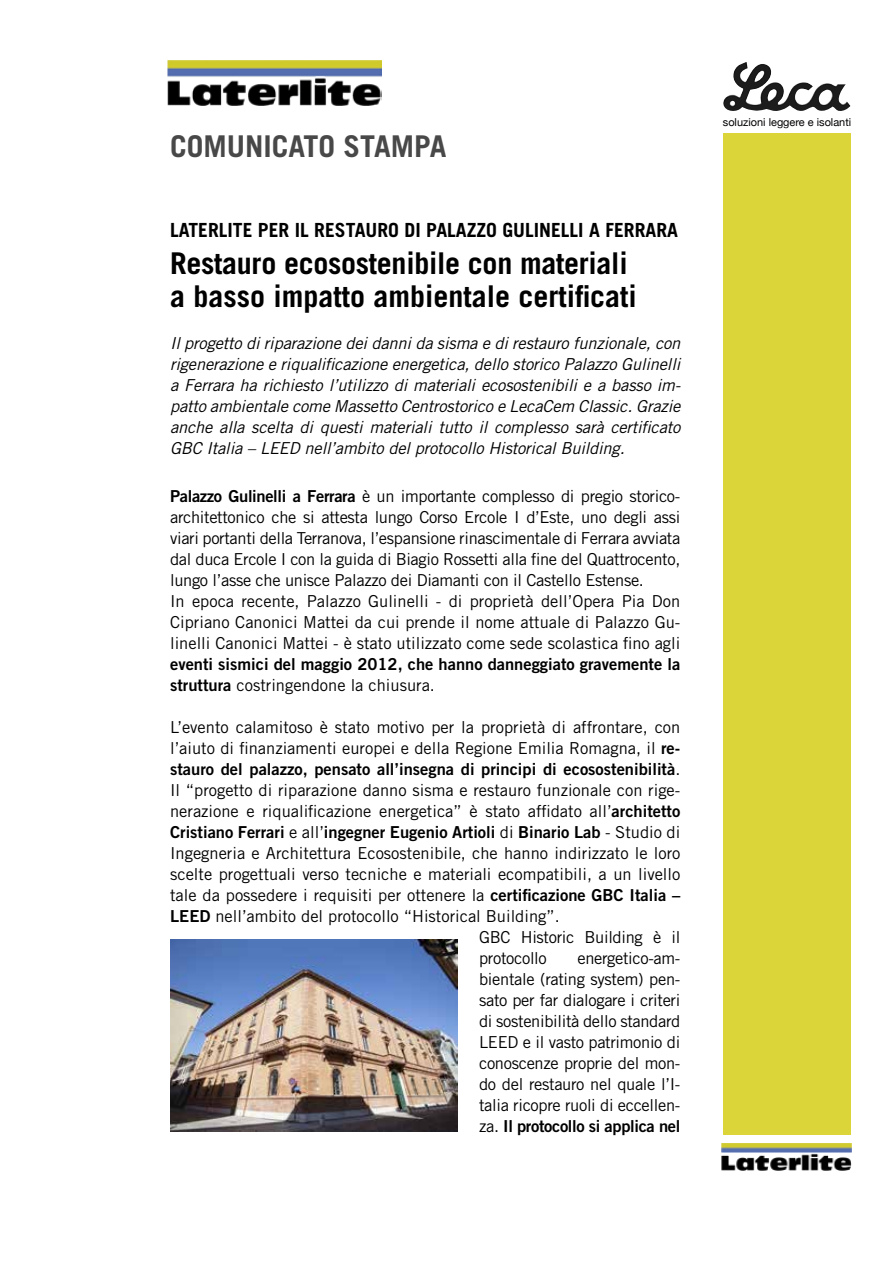
<style>
.page{position:relative;width:893px;height:1263px;background:#fff}
.page>*{position:absolute;margin:0;border:0;box-sizing:border-box;transform-origin:0 0}
.t1{font:700 30px/33px "Trade Gothic LT Std";letter-spacing:-.01em;color:#000}
.t2{font:700 30px "Trade Gothic LT Std";color:#484848}
.t3{font:700 19.5px "Trade Gothic LT Std";color:#000}
.t4{font:16.5px/21px "Trade Gothic LT Std";color:#000}
.t5{font:16.5px/21px "Trade Gothic LT Std";letter-spacing:-.02em;color:#000}
.t6{font:italic 16.5px/21px "Trade Gothic LT Std";letter-spacing:-.01em;color:#000;text-align:justify}
.t7{font:16.5px "Trade Gothic LT Std Bd 2";color:#000}
.t8{font:16.5px "Trade Gothic LT Std Bd 2";letter-spacing:-.02em;color:#000}
.t9{font:10.95px "Helvetica Neue";color:#000}
.s1{font-family:"Trade Gothic LT Std Bd 2"}
.s2{font-family:"Trade Gothic LT Std"}
</style>
<div class="page">
<div style="left:723px;top:133px;width:127px;height:1001px;background:#dbd539"></div>
<img style="left:723px;top:62px;width:128px;height:49px">
<img style="left:168px;top:60px;width:214px;height:45px">
<img style="left:722px;top:1143px;width:129px;height:27px">
<img style="left:170px;top:939px;width:288px;height:192px">
<h1 class="t2" style="left:170px;top:128px;width:278px">COMUNICATO STAMPA</h1>
<p class="t3" style="left:170px;top:218px;width:509px">LATERLITE PER IL RESTAURO DI PALAZZO GULINELLI A FERRARA</p>
<h1 class="t1" style="left:170px;top:246px;width:468px">Restauro ecosostenibile con materiali a basso impatto ambientale certificati</h1>
<p class="t6" style="left:170px;top:333px;width:512px">Il progetto di riparazione dei danni da sisma e di restauro funzionale, con rigenerazione e riqualificazione energetica, dello storico Palazzo Gulinelli a Ferrara ha richiesto l’utilizzo di materiali ecosostenibili e a basso im&shy;patto ambientale come Massetto Centrostorico e LecaCem Classic. Grazie anche alla scelta di questi materiali tutto il complesso sarà certificato GBC Italia – LEED nell’ambito del protocollo Historical Building.</p>
<p class="t5" style="left:170px;top:485px;width:512px"><span class="s1">Palazzo Gulinelli a Ferrara</span> è un importante complesso di pregio storico&shy;architettonico che si attesta lungo Corso Ercole I d’Este, uno degli assi viari portanti della Terranova, l’espansione rinascimentale di Ferrara avviata dal duca Ercole I con la guida di Biagio Rossetti alla fine del Quattrocento, lungo l’asse che unisce Palazzo dei Diamanti con il Castello Estense.<br>In epoca recente, Palazzo Gulinelli - di proprietà dell’Opera Pia Don Cipriano Canonici Mattei da cui prende il nome attuale di Palazzo Gu&shy;linelli Canonici Mattei - è stato utilizzato come sede scolastica fino agli</p>
<p class="t7" style="left:170px;top:654px;width:512px">eventi sismici del maggio 2012, che hanno danneggiato gravemente la</p>
<p class="t4" style="left:170px;top:674px;width:266px"><span class="s1">struttura</span> costringendone la chiusura.</p>
<p class="t4" style="left:170px;top:716px;width:512px">L’evento calamitoso è stato motivo per la proprietà di affrontare, con l’aiuto di finanziamenti europei e della Regione Emilia Romagna, il <span class="s1">re-</span></p>
<p class="t7" style="left:170px;top:759px;width:512px">stauro del palazzo, pensato all’insegna di principi di ecosostenibilità<span class="s2">.</span></p>
<p class="t4" style="left:170px;top:779px;width:512px">Il “progetto di riparazione danno sisma e restauro funzionale con rige&shy;nerazione e riqualificazione energetica” è stato affidato all’<span class="s1">architetto</span></p>
<p class="t7" style="left:170px;top:822px;width:512px">Cristiano Ferrari <span class="s2">e all’</span>ingegner Eugenio Artioli <span class="s2">di</span> Binario Lab <span class="s2">- Studio di</span></p>
<p class="t4" style="left:170px;top:842px;width:512px">Ingegneria e Architettura Ecosostenibile, che hanno indirizzato le loro</p>
<p class="t4" style="left:170px;top:863px;width:512px">scelte progettuali verso tecniche e materiali ecompatibili, a un livello</p>
<p class="t4" style="left:170px;top:884px;width:512px">tale da possedere i requisiti per ottenere la <span class="s1">certificazione GBC Italia –</span></p>
<p class="t4" style="left:170px;top:905px;width:391px"><span class="s1">LEED</span> nell’ambito del protocollo “Historical Building”.</p>
<p class="t5" style="left:479px;top:926px;width:203px">GBC Historic Building è il</p>
<p class="t5" style="left:479px;top:947px;width:69px">protocollo</p>
<p class="t4" style="left:479px;top:947px;width:203px;text-align:justify;text-indent:98px">energetico-am&shy;bientale (rating system) pen&shy;sato per far dialogare i criteri di sostenibilità dello standard LEED e il vasto patrimonio di conoscenze proprie del mon&shy;do del restauro nel quale l’I&shy;talia ricopre ruoli di eccellen-</p>
<p class="t8" style="left:479px;top:1116px;width:203px"><span class="s2">za.</span> Il protocollo si applica nel</p>
<p class="t9" style="left:723px;top:114px;width:130px">soluzioni leggere e isolanti</p>
</div>
